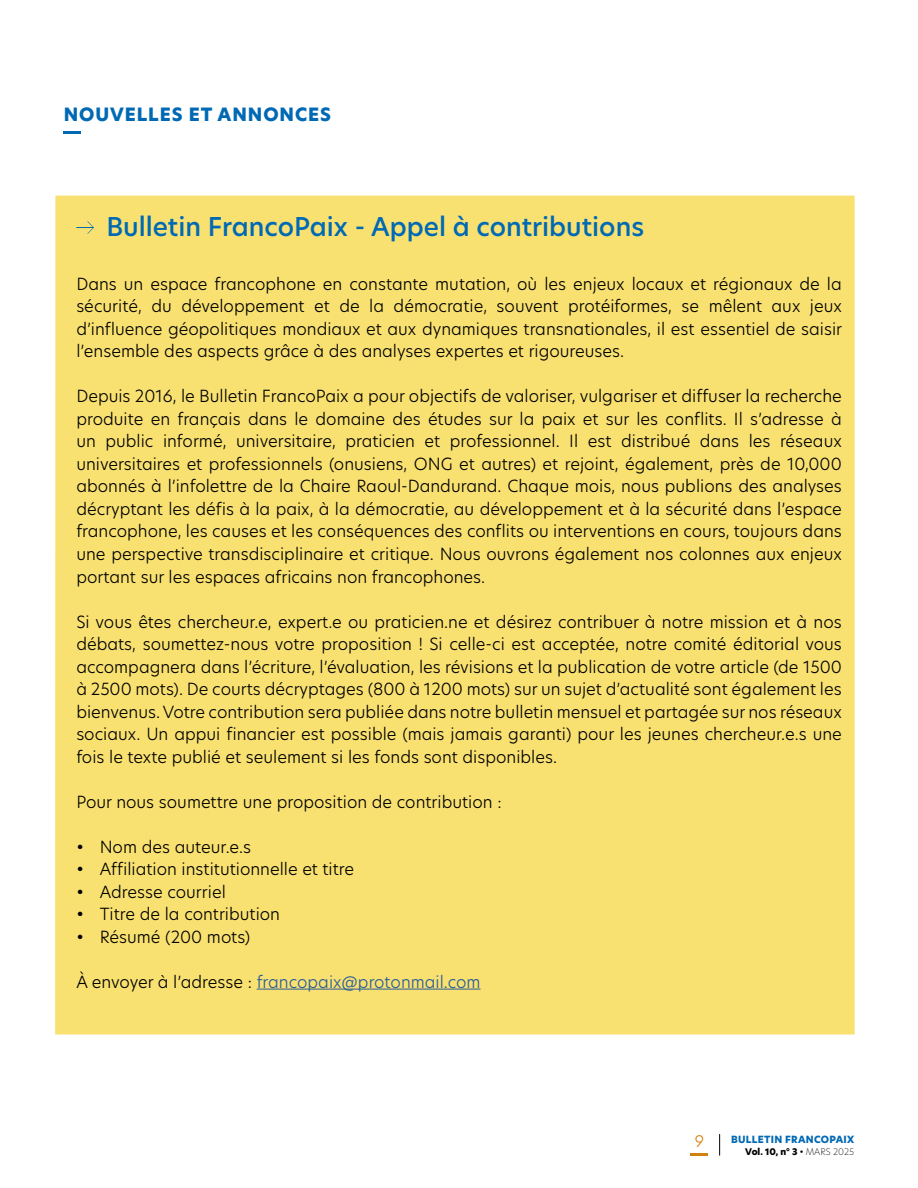
<style>
.page{position:relative;width:918px;height:1188px;background:#fff}
.page>*{position:absolute;margin:0;border:0;box-sizing:border-box;transform-origin:0 0}
.t1{font:500 25.5px "Hero New";color:#0069b4}
.t2{font:800 18px "Hero New";letter-spacing:.05em;color:#0069b4}
.t3{font:300 16.5px/22.5px "Hero New";color:#000;text-align:justify}
.t4{font:300 16.5px "Hero New";color:#275b9b}
.t5{font:300 15.75px "Hero New";color:#d4800f}
.t6{font:800 9.75px "Hero New";letter-spacing:.03em;color:#0069b4}
.t7{font:800 9px "Hero New";color:#000}
.s1{color:#000}
.s2{font-weight:200}
</style>
<div class="page">
<svg style="left:691px;top:1153px;width:17px;height:2px"></svg>
<svg style="left:719px;top:1134px;width:1px;height:21px"></svg>
<div style="left:55px;top:196px;width:800px;height:839px;background:#f9e171"></div>
<hr style="left:257px;top:989px;width:224px;height:1px;background:#275b9b">
<svg style="left:77px;top:221px;width:17px;height:13px"></svg>
<svg style="left:64px;top:132px;width:17px;height:2px"></svg>
<p class="t2" style="left:64px;top:102px;width:269px">NOUVELLES ET ANNONCES</p>
<h1 class="t1" style="left:106px;top:209px;width:539px">Bulletin FrancoPaix - Appel à contributions</h1>
<p class="t3" style="left:76px;top:272px;width:767px">Dans un espace francophone en constante mutation, où les enjeux locaux et régionaux de la sécurité, du développement et de la démocratie, souvent protéiformes, se mêlent aux jeux d’influence géopolitiques mondiaux et aux dynamiques transnationales, il est essentiel de saisir l’ensemble des aspects grâce à des analyses expertes et rigoureuses.</p>
<p class="t3" style="left:76px;top:385px;width:767px">Depuis 2016, le Bulletin FrancoPaix a pour objectifs de valoriser, vulgariser et diffuser la recherche produite en français dans le domaine des études sur la paix et sur les conflits. Il s’adresse à un public informé, universitaire, praticien et professionnel. Il est distribué dans les réseaux universitaires et professionnels (onusiens, ONG et autres) et rejoint, également, près de 10,000 abonnés à l’infolettre de la Chaire Raoul-Dandurand. Chaque mois, nous publions des analyses décryptant les défis à la paix, à la démocratie, au développement et à la sécurité dans l’espace francophone, les causes et les conséquences des conflits ou interventions en cours, toujours dans une perspective transdisciplinaire et critique. Nous ouvrons également nos colonnes aux enjeux portant sur les espaces africains non francophones.</p>
<p class="t3" style="left:76px;top:610px;width:767px">Si vous êtes chercheur.e, expert.e ou praticien.ne et désirez contribuer à notre mission et à nos débats, soumettez-nous votre proposition ! Si celle-ci est acceptée, notre comité éditorial vous accompagnera dans l’écriture, l’évaluation, les révisions et la publication de votre article (de 1500 à 2500 mots). De courts décryptages (800 à 1200 mots) sur un sujet d’actualité sont également les bienvenus. Votre contribution sera publiée dans notre bulletin mensuel et partagée sur nos réseaux sociaux. Un appui financier est possible (mais jamais garanti) pour les jeunes chercheur.e.s une fois le texte publié et seulement si les fonds sont disponibles.</p>
<p class="t3" style="left:76px;top:790px;width:427px">Pour nous soumettre une proposition de contribution :</p>
<p class="t3" style="left:76px;top:835px;width:176px">• Nom des auteur.e.s</p>
<p class="t3" style="left:76px;top:857px;width:279px">• Affiliation institutionnelle et titre</p>
<p class="t3" style="left:76px;top:880px;width:151px">• Adresse courriel</p>
<p class="t3" style="left:76px;top:902px;width:205px">• Titre de la contribution</p>
<p class="t3" style="left:76px;top:925px;width:176px">• Résumé (200 mots)</p>
<p class="t4" style="left:76px;top:970px;width:406px"><span class="s1">À envoyer à l’adresse :</span> francopaix@protonmail.com</p>
<p class="t5" style="left:695px;top:1130px;width:11px">9</p>
<p class="t6" style="left:731px;top:1133px;width:125px">BULLETIN FRANCOPAIX</p>
<p class="t7" style="left:745px;top:1146px;width:110px">Vol. 10, n° 3 • <span class="s2">MARS 2025</span></p>
</div>
